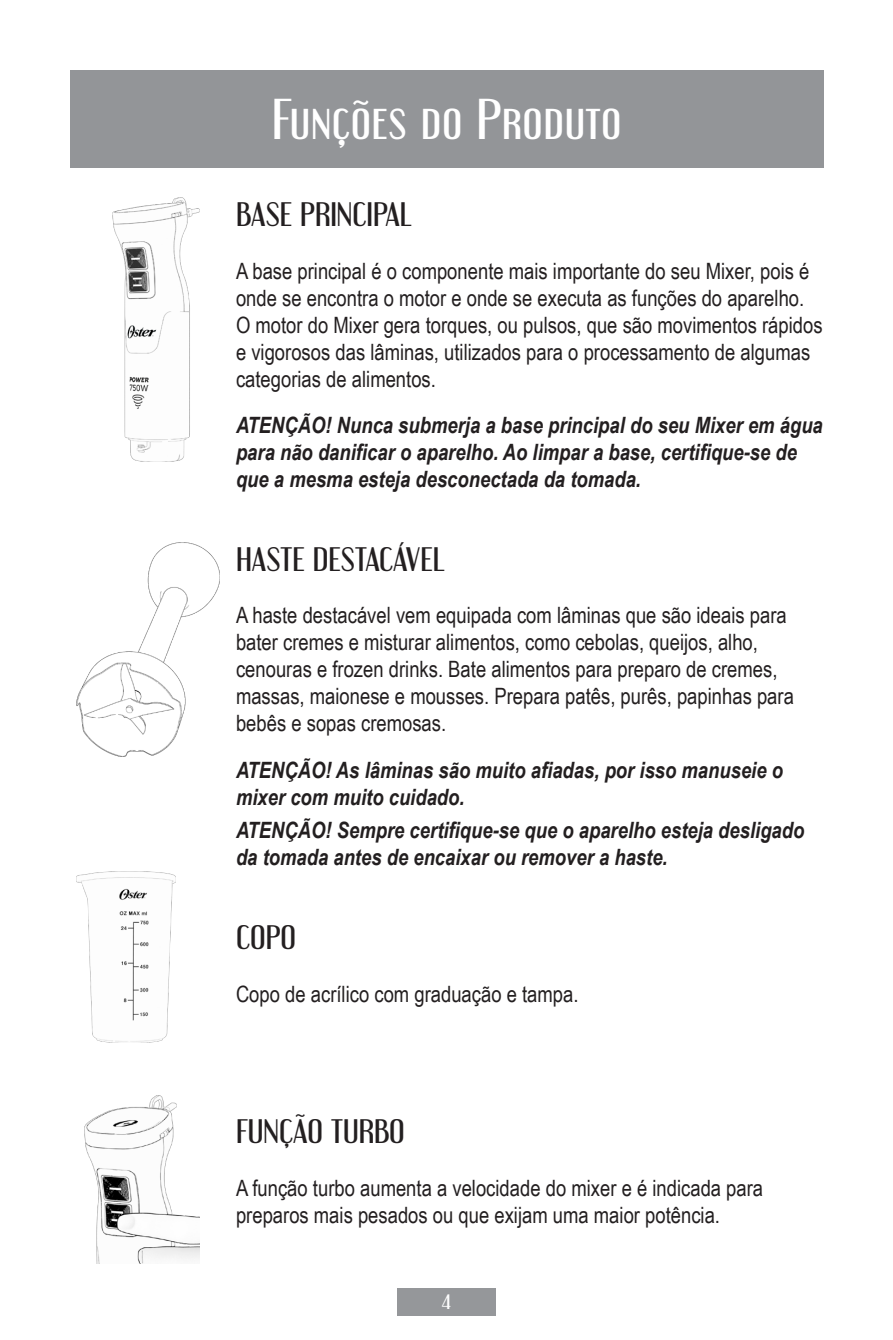
<style>
.page{position:relative;width:893px;height:1340px;background:#fff}
.page>*{position:absolute;margin:0;border:0;box-sizing:border-box;transform-origin:0 0}
.t1{font:49.5px "Engebrechtre Rg";color:#fff}
.t2{font:29.25px "Engebrechtre Rg";color:#231f20}
.t3{font:22.5px/27px "Arial Narrow";color:#231f20}
.t4{font:italic 700 22.5px/27px "Arial Narrow";color:#231f20}
.t5{font:18px "Engebrechtre Rg";color:#fff}
</style>
<div class="page">
<div style="left:397px;top:1287px;width:99px;height:28px;background:#95979a"></div>
<div style="left:70px;top:70px;width:754px;height:97px;background:#939598"></div>
<img style="left:113px;top:198px;width:86px;height:263px">
<img style="left:77px;top:542px;width:142px;height:214px">
<img style="left:77px;top:871px;width:98px;height:171px">
<img style="left:85px;top:1095px;width:114px;height:168px">
<h1 class="t1" style="left:272px;top:89px;width:352px">Funções do Produto</h1>
<h2 class="t2" style="left:236px;top:196px;width:177px">BASE PRINCIPAL</h2>
<p class="t3" style="left:236px;top:256px;width:588px">A base principal é o componente mais importante do seu Mixer, pois é onde se encontra o motor e onde se executa as funções do aparelho.<br>O motor do Mixer gera torques, ou pulsos, que são movimentos rápidos e vigorosos das lâminas, utilizados para o processamento de algumas categorias de alimentos.</p>
<p class="t4" style="left:236px;top:410px;width:588px">ATENÇÃO! Nunca submerja a base principal do seu Mixer em água para não danificar o aparelho. Ao limpar a base, certifique-se de que a mesma esteja desconectada da tomada.</p>
<h2 class="t2" style="left:236px;top:541px;width:210px">HASTE DESTACÁVEL</h2>
<p class="t3" style="left:236px;top:601px;width:559px">A haste destacável vem equipada com lâminas que são ideais para bater cremes e misturar alimentos, como cebolas, queijos, alho, cenouras e frozen drinks. Bate alimentos para preparo de cremes, massas, maionese e mousses. Prepara patês, purês, papinhas para bebês e sopas cremosas.</p>
<p class="t4" style="left:236px;top:755px;width:549px">ATENÇÃO! As lâminas são muito afiadas, por isso manuseie o mixer com muito cuidado.</p>
<p class="t4" style="left:236px;top:815px;width:570px">ATENÇÃO! Sempre certifique-se que o aparelho esteja desligado da tomada antes de encaixar ou remover a haste.</p>
<h2 class="t2" style="left:236px;top:919px;width:62px">COPO</h2>
<p class="t3" style="left:236px;top:979px;width:344px">Copo de acrílico com graduação e tampa.</p>
<h2 class="t2" style="left:236px;top:1113px;width:170px">FUNÇÃO TURBO</h2>
<p class="t3" style="left:236px;top:1173px;width:529px">A função turbo aumenta a velocidade do mixer e é indicada para preparos mais pesados ou que exijam uma maior potência.</p>
<p class="t5" style="left:442px;top:1290px;width:11px">4</p>
</div>
